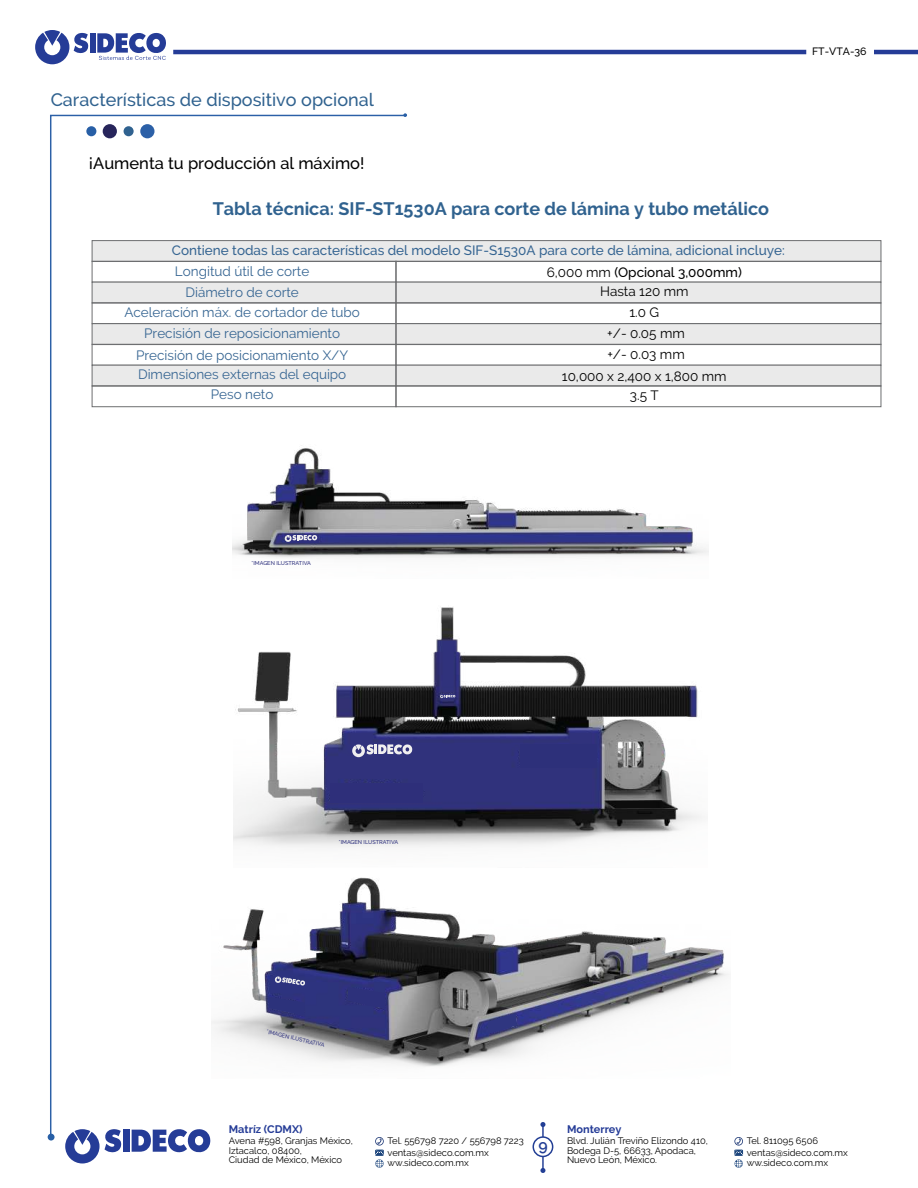
<style>
.page{position:relative;width:918px;height:1188px;background:#fff}
.page>*{position:absolute;margin:0;border:0;box-sizing:border-box;transform-origin:0 0}
.t1{font:700 18px "Raleway";color:#30628f}
.t2{font:500 18px "Raleway";color:#30628f}
.t3{font:500 16.5px "Raleway";color:#000}
.t4{font:600 15.75px "Raleway";color:#233f95}
.t5{font:13.5px/20.7px "Raleway";color:#366592;text-align:center}
.t6{font:500 13.5px "Raleway";color:#366592}
.t7{font:13.5px/19.5px "Raleway";color:#000;text-align:center}
.t8{font:700 10.95px "Raleway";color:#253c97}
.t9{font:500 10.65px "Raleway";color:#000101}
.t10{font:9.45px/11.1px "Raleway";color:#000}
.t11{font:500 5.55px "Raleway";color:#2d307d}
.s1{font-weight:500}
</style>
<div class="page">
<svg style="left:49px;top:114px;width:358px;height:1023px"></svg>
<svg style="left:403px;top:113px;width:4px;height:4px"></svg>
<div style="left:48px;top:1134px;width:7px;height:7px;background:#285fa6;border-radius:50%"></div>
<div style="left:92px;top:240px;width:789px;height:22px;background:#eaeaea;border:1px solid #6d6e70"></div>
<div style="left:92px;top:261px;width:305px;height:21px;border:1px solid #6d6e70"></div>
<div style="left:395px;top:261px;width:486px;height:21px;border:1px solid #6d6e70"></div>
<div style="left:92px;top:282px;width:789px;height:21px;background:#eaeaea"></div>
<div style="left:92px;top:282px;width:305px;height:21px;border:1px solid #6d6e70"></div>
<div style="left:395px;top:282px;width:486px;height:21px;border:1px solid #6d6e70"></div>
<div style="left:92px;top:302px;width:305px;height:22px;border:1px solid #6d6e70"></div>
<div style="left:395px;top:302px;width:486px;height:22px;border:1px solid #6d6e70"></div>
<div style="left:92px;top:324px;width:789px;height:21px;background:#eaeaea"></div>
<div style="left:92px;top:323px;width:305px;height:22px;border:1px solid #6d6e70"></div>
<div style="left:395px;top:323px;width:486px;height:22px;border:1px solid #6d6e70"></div>
<div style="left:92px;top:344px;width:305px;height:22px;border:1px solid #6d6e70"></div>
<div style="left:395px;top:344px;width:486px;height:22px;border:1px solid #6d6e70"></div>
<div style="left:92px;top:365px;width:789px;height:21px;background:#eaeaea"></div>
<div style="left:92px;top:365px;width:305px;height:21px;border:1px solid #6d6e70"></div>
<div style="left:395px;top:365px;width:486px;height:21px;border:1px solid #6d6e70"></div>
<div style="left:92px;top:385px;width:305px;height:22px;border:1px solid #6d6e70"></div>
<div style="left:395px;top:385px;width:486px;height:22px;border:1px solid #6d6e70"></div>
<img style="left:211px;top:867px;width:518px;height:211px">
<img style="left:234px;top:595px;width:468px;height:272px">
<img style="left:233px;top:438px;width:476px;height:141px">
<div style="left:140px;top:124px;width:15px;height:14px;background:#2c60a7;border-radius:50%"></div>
<div style="left:103px;top:124px;width:14px;height:14px;background:#27255b;border-radius:50%"></div>
<div style="left:124px;top:126px;width:10px;height:10px;background:#306290;border-radius:50%"></div>
<div style="left:86px;top:126px;width:10px;height:10px;background:#285fa6;border-radius:50%"></div>
<div style="left:520px;top:744px;width:76px;height:24px;background:#2d307a"></div>
<div style="left:330px;top:783px;width:93px;height:20px;background:#2e2f7a"></div>
<svg style="left:287px;top:534px;width:32px;height:9px"></svg>
<div style="left:441px;top:694px;width:14px;height:5px;background:#2d307a"></div>
<svg style="left:268px;top:996px;width:37px;height:20px"></svg>
<svg style="left:348px;top:987px;width:37px;height:22px"></svg>
<svg style="left:488px;top:1013px;width:29px;height:21px"></svg>
<svg style="left:352px;top:744px;width:60px;height:13px"></svg>
<svg style="left:440px;top:695px;width:15px;height:3px"></svg>
<svg style="left:285px;top:535px;width:32px;height:7px"></svg>
<svg style="left:275px;top:976px;width:30px;height:10px"></svg>
<hr style="left:542px;top:1125px;width:2px;height:46px;background:#233f95">
<svg style="left:540px;top:1122px;width:5px;height:5px"></svg>
<svg style="left:540px;top:1168px;width:5px;height:5px"></svg>
<div style="left:123px;top:1130px;width:7px;height:22px;background:#253c97"></div>
<svg style="left:65px;top:1129px;width:56px;height:34px"></svg>
<svg style="left:132px;top:1129px;width:78px;height:24px"></svg>
<svg style="left:375px;top:1137px;width:9px;height:31px"></svg>
<svg style="left:734px;top:1137px;width:9px;height:31px"></svg>
<div style="left:533px;top:1137px;width:20px;height:19px;background:#fff;border-radius:50%"></div>
<div style="left:533px;top:1136px;width:20px;height:21px;border:2px solid #233f95;border-radius:50%"></div>
<div style="left:90px;top:33px;width:6px;height:20px;background:#253c97"></div>
<svg style="left:35px;top:30px;width:53px;height:34px"></svg>
<hr style="left:173px;top:50px;width:633px;height:4px;background:#253c97">
<hr style="left:874px;top:50px;width:44px;height:4px;background:#253c97">
<svg style="left:97px;top:32px;width:69px;height:28px"></svg>
<h1 class="t2" style="left:51px;top:89px;width:325px">Características de dispositivo opcional</h1>
<h2 class="t3" style="left:89px;top:154px;width:277px">¡Aumenta tu producción al máximo!</h2>
<h1 class="t1" style="left:213px;top:199px;width:558px">Tabla técnica: SIF-ST1530A para corte de lámina y tubo metálico</h1>
<h3 class="t6" style="left:172px;top:242px;width:615px">Contiene todas las características del modelo SIF-S1530A para corte de lámina, adicional incluye:</h3>
<h3 class="t5" style="left:175px;top:260px;width:136px">Longitud útil de corte</h3>
<h3 class="t7" style="left:547px;top:262px;width:197px">6,000 mm <span class="s1">(Opcional 3,000mm)<br></span>Hasta 120 mm</h3>
<h3 class="t5" style="left:124px;top:282px;width:237px">Diámetro de corte<br>Aceleración máx. de cortador de tubo</h3>
<h3 class="t7" style="left:629px;top:302px;width:31px">1.0 G</h3>
<h3 class="t5" style="left:144px;top:323px;width:197px">Precisión de reposicionamiento</h3>
<h3 class="t7" style="left:607px;top:324px;width:79px">+/- 0.05 mm</h3>
<h3 class="t5" style="left:138px;top:364px;width:210px">Dimensiones externas del equipo</h3>
<h3 class="t7" style="left:562px;top:366px;width:166px">10,000 x 2,400 x 1,800 mm</h3>
<h3 class="t5" style="left:211px;top:384px;width:64px">Peso neto</h3>
<h3 class="t7" style="left:630px;top:385px;width:30px">3.5 T</h3>
<h3 class="t5" style="left:136px;top:344px;width:214px">Precisión de posicionamiento X/Y</h3>
<h3 class="t7" style="left:607px;top:345px;width:79px">+/- 0.03 mm</h3>
<p class="t9" style="left:812px;top:45px;width:56px">FT-VTA-36</p>
<p class="t11" style="left:252px;top:560px;width:61px">*IMAGEN ILUSTRATIVA</p>
<p class="t11" style="left:339px;top:839px;width:61px">*IMAGEN ILUSTRATIVA</p>
<p class="t11" style="left:268px;top:1028px;width:61px;rotate:14deg">*IMAGEN ILUSTRATIVA</p>
<p class="t8" style="left:229px;top:1123px;width:75px">Matríz (CDMX)</p>
<p class="t10" style="left:229px;top:1136px;width:126px;line-height:9.4px">Avena #598, Granjas México,<br>Iztacalco, 08400,<br>Ciudad de México, México</p>
<p class="t10" style="left:388px;top:1135px;width:138px">Tel. 556798 7220 / 556798 7223 ventas@sideco.com.mx ww.sideco.com.mx</p>
<h3 class="t4" style="left:539px;top:1136px;width:11px">9</h3>
<p class="t8" style="left:567px;top:1123px;width:56px">Monterrey</p>
<p class="t10" style="left:567px;top:1136px;width:142px;line-height:9.4px">Blvd. Julián Treviño Elizondo 410,<br>Bodega D-5, 66633, Apodaca,<br>Nuevo León, México.</p>
<p class="t10" style="left:747px;top:1135px;width:103px">Tel. 811095 6506 ventas@sideco.com.mx ww.sideco.com.mx</p>
</div>
